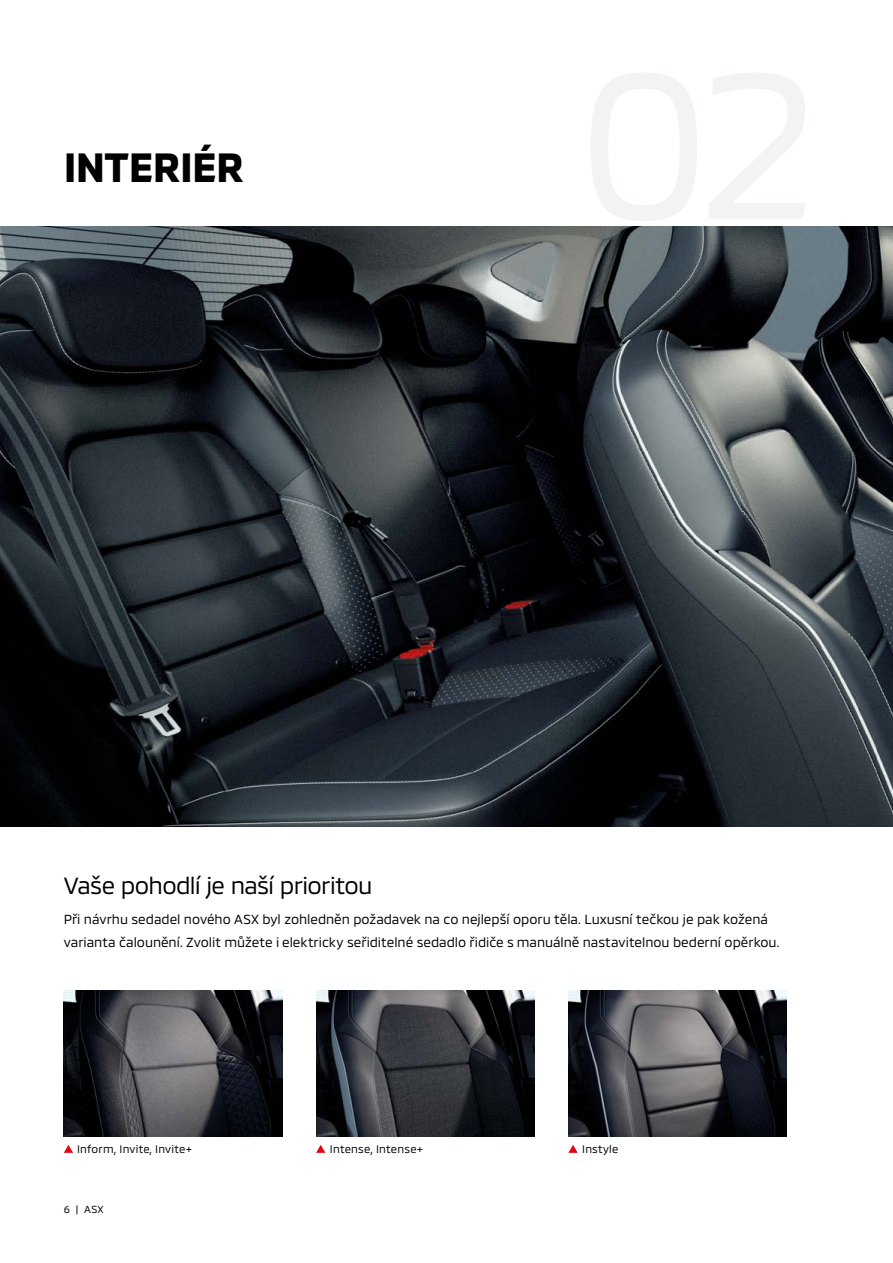
<style>
.page{position:relative;width:893px;height:1263px;background:#fff}
.page>*{position:absolute;margin:0;border:0;box-sizing:border-box;transform-origin:0 0}
.t1{font:700 42px "MMC";letter-spacing:-.02em;color:#000}
.t2{font:24px "MMC";letter-spacing:-.025em;color:#000}
.t3{font:13.5px/22.5px "MMC";color:#000}
.t4{font:11.25px "MMC";letter-spacing:.02em;color:#000}
.t5{font:10.5px "MMC";color:#000}
</style>
<div class="page">
<img style="left:0;top:226px;width:893px;height:600px">
<svg style="left:64px;top:1145px;width:9px;height:8px"></svg>
<svg style="left:316px;top:1145px;width:9px;height:8px"></svg>
<svg style="left:568px;top:1145px;width:10px;height:8px"></svg>
<img style="left:64px;top:990px;width:218px;height:146px">
<img style="left:568px;top:990px;width:219px;height:146px">
<img style="left:316px;top:990px;width:218px;height:146px">
<h1 class="t1" style="left:64px;top:134px;width:182px">INTERIÉR</h1>
<h2 class="t2" style="left:64px;top:866px;width:310px">Vaše pohodlí je naší prioritou</h2>
<p class="t3" style="left:64px;top:906px;width:717px">Při návrhu sedadel nového ASX byl zohledněn požadavek na co nejlepší oporu těla. Luxusní tečkou je pak kožená varianta čalounění. Zvolit můžete i elektricky seřiditelné sedadlo řidiče s manuálně nastavitelnou bederní opěrkou.</p>
<p class="t4" style="left:77px;top:1140px;width:116px">Inform, Invite, Invite+</p>
<p class="t4" style="left:330px;top:1140px;width:95px">Intense, Intense+</p>
<p class="t4" style="left:582px;top:1140px;width:38px">Instyle</p>
<p class="t5" style="left:64px;top:1200px;width:41px">6 | ASX</p>
</div>
